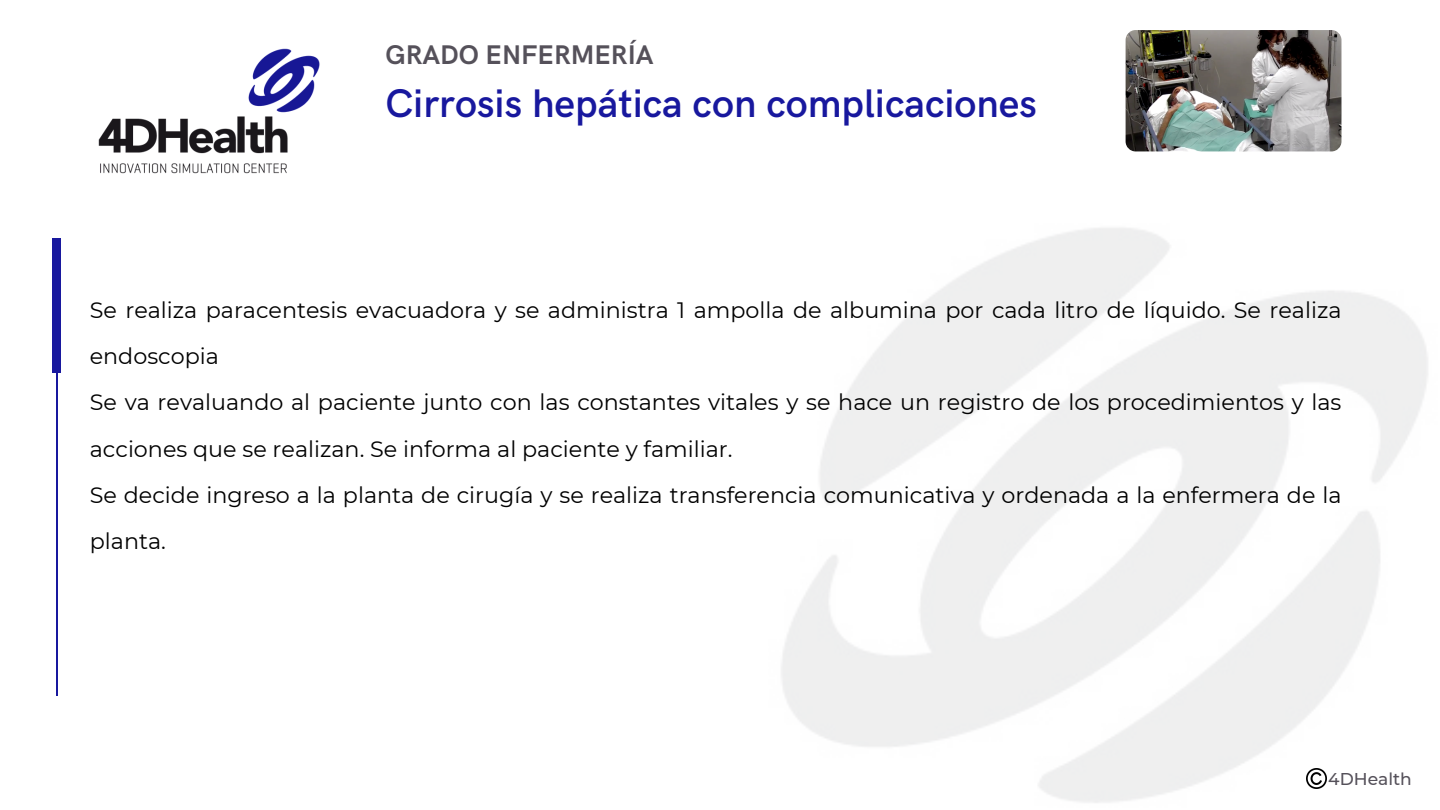
<style>
.page{position:relative;width:1440px;height:810px;background:#fff}
.page>*{position:absolute;margin:0;border:0;box-sizing:border-box;transform-origin:0 0}
.t1{font:600 40px "HK Grotesk";color:#18189e}
.t2{font:700 27.1px "HK Grotesk";color:#55515a}
.t3{font:22.3px/46.2px "Montserrat";color:#000}
.t4{font:500 17.1px "Montserrat";color:#55515a}
</style>
<div class="page">
<img style="left:98px;top:48px;width:222px;height:126px">
<img style="left:1126px;top:30px;width:215px;height:121px;border-radius:10px">
<img style="left:781px;top:228px;width:647px;height:575px">
<div style="left:52px;top:238px;width:9px;height:135px;background:#18189e"></div>
<hr style="left:56px;top:238px;width:1px;height:458px;background:#18189e">
<img style="left:1306px;top:769px;width:20px;height:20px">
<h1 class="t2" style="left:385px;top:40px;width:270px">GRADO ENFERMERÍA</h1>
<p class="t1" style="left:385px;top:81px;width:653px">Cirrosis hepática con complicaciones</p>
<p class="t3" style="left:90px;top:287px;width:1253px">Se realiza paracentesis evacuadora y se administra 1 ampolla de albumina por cada litro de líquido. Se realiza endoscopia<br>Se va revaluando al paciente junto con las constantes vitales y se hace un registro de los procedimientos y las acciones que se realizan. Se informa al paciente y familiar.<br>Se decide ingreso a la planta de cirugía y se realiza transferencia comunicativa y ordenada a la enfermera de la planta.</p>
<p class="t4" style="left:1328px;top:769px;width:85px">4DHealth</p>
</div>
